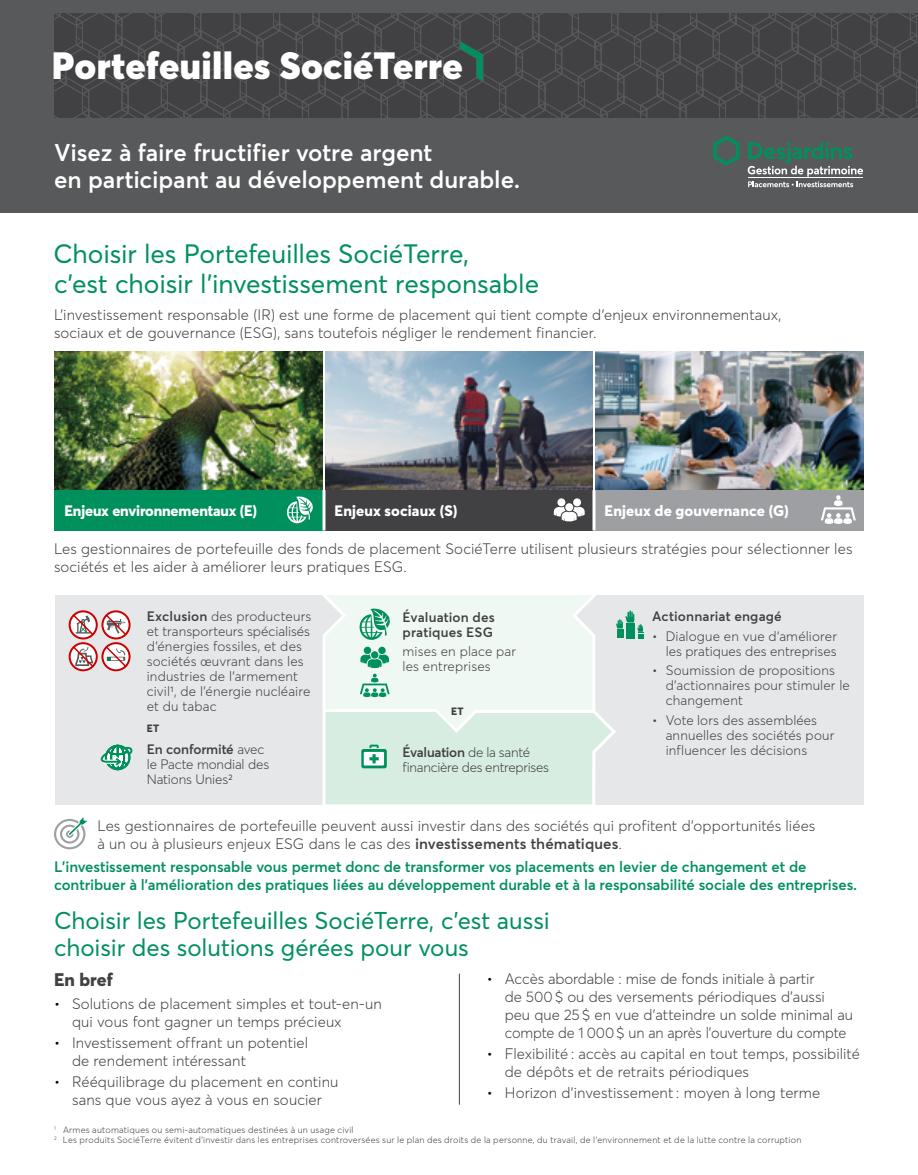
<style>
.page{position:relative;width:918px;height:1175px;background:#fff}
.page>*{position:absolute;margin:0;border:0;box-sizing:border-box;transform-origin:0 0}
.t1{font:900 37.5px "Averta";letter-spacing:.005em;color:#fff}
.t2{font:26.25px/30px "Averta";letter-spacing:-.005em;color:#00905e}
.t3{font:24px/27px "Averta";letter-spacing:-.005em;color:#00905e}
.t4{font:600 24px/27px "Averta";color:#fff}
.t5{font:800 18px "Averta";letter-spacing:.005em;color:#414042}
.t6{font:300 15px/18px "Averta";letter-spacing:.005em;color:#414042}
.t7{font:600 15px/18px "Averta";letter-spacing:-.005em;color:#00905e}
.t8{font:800 15px "Averta";letter-spacing:.005em;color:#fff}
.t9{font:300 15px "Averta";color:#000}
.t10{font:300 13.5px/15px "Averta";letter-spacing:.005em;color:#414042}
.t11{font:600 13.5px/15px "Averta";letter-spacing:.01em;color:#414042}
.t12{font:300 13.5px/15px "Averta";letter-spacing:-.02em;color:#414042}
.t13{font:800 10.5px "Averta";color:#414042}
.t14{font:300 9px/10.5px "Averta";letter-spacing:.025em;color:#414042}
.s1{font-weight:600}
</style>
<div class="page">
<div style="left:54px;top:490px;width:270px;height:40px;background:#00905e"></div>
<div style="left:324px;top:490px;width:270px;height:40px;background:#414042"></div>
<div style="left:594px;top:490px;width:270px;height:40px;background:#9d9fa2"></div>
<hr style="left:54px;top:489px;width:268px;height:1px;background:#00905e">
<svg style="left:322px;top:351px;width:4px;height:139px"></svg>
<svg style="left:322px;top:490px;width:4px;height:40px"></svg>
<svg style="left:592px;top:351px;width:4px;height:139px"></svg>
<svg style="left:592px;top:490px;width:4px;height:40px"></svg>
<hr style="left:326px;top:489px;width:266px;height:1px;background:#414042">
<hr style="left:596px;top:489px;width:268px;height:1px;background:#9d9fa2">
<img style="left:54px;top:351px;width:268px;height:138px">
<img style="left:326px;top:351px;width:266px;height:138px">
<img style="left:596px;top:351px;width:268px;height:138px">
<hr style="left:459px;top:973px;width:1px;height:131px;background:#414042">
<svg style="left:287px;top:496px;width:26px;height:27px"></svg>
<div style="left:565px;top:503px;width:8px;height:8px;background:#fff;border-radius:50%"></div>
<div style="left:557px;top:498px;width:8px;height:8px;background:#fff;border-radius:50%"></div>
<svg style="left:554px;top:507px;width:31px;height:14px"></svg>
<div style="left:573px;top:498px;width:8px;height:8px;background:#fff;border-radius:50%"></div>
<svg style="left:821px;top:495px;width:35px;height:29px"></svg>
<svg style="left:54px;top:817px;width:33px;height:32px"></svg>
<div style="left:55px;top:595px;width:269px;height:209px;background:#e6e7e8"></div>
<div style="left:594px;top:595px;width:270px;height:209px;background:#e6e7e8"></div>
<svg style="left:320px;top:595px;width:324px;height:210px"></svg>
<svg style="left:69px;top:610px;width:62px;height:61px"></svg>
<svg style="left:100px;top:744px;width:33px;height:27px"></svg>
<div style="left:0;top:0;width:918px;height:213px;background:#58595b"></div>
<svg style="left:54px;top:13px;width:864px;height:105px"></svg>
<svg style="left:713px;top:135px;width:150px;height:53px"></svg>
<h1 class="t1" style="left:52px;top:42px;width:413px">Portefeuilles SociéTerre</h1>
<h3 class="t4" style="left:54px;top:138px;width:468px">Visez à faire fructifier votre argent<br>en participant au développement durable.</h3>
<h2 class="t2" style="left:54px;top:238px;width:487px">Choisir les Portefeuilles SociéTerre,<br>c’est choisir l’investissement responsable</h2>
<p class="t6" style="left:54px;top:306px;width:729px">L’investissement responsable (IR) est une forme de placement qui tient compte d’enjeux environnementaux, sociaux et de gouvernance (ESG), sans toutefois négliger le rendement financier.</p>
<p class="t8" style="left:64px;top:500px;width:194px">Enjeux environnementaux (E)</p>
<p class="t8" style="left:334px;top:500px;width:124px">Enjeux sociaux (S)</p>
<p class="t8" style="left:604px;top:500px;width:186px">Enjeux de gouvernance (G)</p>
<p class="t6" style="left:54px;top:540px;width:800px">Les gestionnaires de portefeuille des fonds de placement SociéTerre utilisent plusieurs stratégies pour sélectionner les sociétés et les aider à améliorer leurs pratiques ESG.</p>
<p class="t10" style="left:147px;top:609px;width:166px"><span class="s1">Exclusion</span> des producteurs et transporteurs spécialisés d’énergies fossiles, et des sociétés œuvrant dans les industries de l’armement civil<sup>1</sup>, de l’énergie nucléaire et du tabac</p>
<p class="t13" style="left:147px;top:721px;width:14px">ET</p>
<p class="t10" style="left:147px;top:742px;width:124px"><span class="s1">En conformité</span> avec le Pacte mondial des<br>Nations Unies<sup>2</sup></p>
<p class="t11" style="left:403px;top:609px;width:94px">Évaluation des pratiques ESG</p>
<p class="t10" style="left:403px;top:644px;width:115px">mises en place par les entreprises</p>
<p class="t13" style="left:451px;top:704px;width:14px">ET</p>
<p class="t12" style="left:403px;top:744px;width:148px"><span class="s1">Évaluation</span> de la santé financière des entreprises</p>
<p class="t11" style="left:652px;top:608px;width:131px">Actionnariat engagé</p>
<p class="t10" style="left:652px;top:628px;width:186px;text-align:right">• Dialogue en vue d’améliorer les pratiques des entreprises</p>
<p class="t10" style="left:666px;top:663px;width:186px;text-indent:-14px">• Soumission de propositions d’actionnaires pour stimuler le changement</p>
<p class="t10" style="left:666px;top:712px;width:170px;text-indent:-14px">• Vote lors des assemblées annuelles des sociétés pour influencer les décisions</p>
<p class="t6" style="left:98px;top:817px;width:719px">Les gestionnaires de portefeuille peuvent aussi investir dans des sociétés qui profitent d’opportunités liées à un ou à plusieurs enjeux ESG dans le cas des <span class="s1">investissements thématiques</span>.</p>
<p class="t7" style="left:54px;top:857px;width:805px">L’investissement responsable vous permet donc de transformer vos placements en levier de changement et de contribuer à l’amélioration des pratiques liées au développement durable et à la responsabilité sociale des entreprises.</p>
<h3 class="t3" style="left:54px;top:906px;width:497px">Choisir les Portefeuilles SociéTerre, c’est aussi choisir des solutions gérées pour vous</h3>
<p class="t5" style="left:54px;top:968px;width:60px">En bref</p>
<p class="t6" style="left:72px;top:994px;width:311px">Solutions de placement simples et tout-en-un qui vous font gagner un temps précieux</p>
<p class="t6" style="left:72px;top:1033px;width:238px">Investissement offrant un potentiel de rendement intéressant</p>
<p class="t6" style="left:72px;top:1072px;width:268px">Rééquilibrage du placement en continu sans que vous ayez à vous en soucier</p>
<p class="t6" style="left:505px;top:969px;width:350px">Accès abordable : mise de fonds initiale à partir<br>de 500$ ou des versements périodiques d’aussi peu que 25$ en vue d’atteindre un solde minimal au compte de 1 000$ un an après l’ouverture du compte</p>
<p class="t6" style="left:505px;top:1044px;width:357px">Flexibilité : accès au capital en tout temps, possibilité de dépôts et de retraits périodiques</p>
<p class="t6" style="left:505px;top:1083px;width:317px">Horizon d’investissement : moyen à long terme</p>
<p class="t14" style="left:54px;top:1124px;width:749px"><sup>1</sup> Armes automatiques ou semi-automatiques destinées à un usage civil<br><sup>2</sup> Les produits SociéTerre évitent d’investir dans les entreprises controversées sur le plan des droits de la personne, du travail, de l’environnement et de la lutte contre la corruption</p>
<p class="t9" style="left:487px;top:969px;width:8px">•</p>
<p class="t9" style="left:54px;top:994px;width:8px">•</p>
<p class="t9" style="left:54px;top:1033px;width:8px">•</p>
<p class="t9" style="left:54px;top:1072px;width:8px">•</p>
<p class="t9" style="left:487px;top:1044px;width:8px">•</p>
<p class="t9" style="left:487px;top:1083px;width:8px">•</p>
</div>
